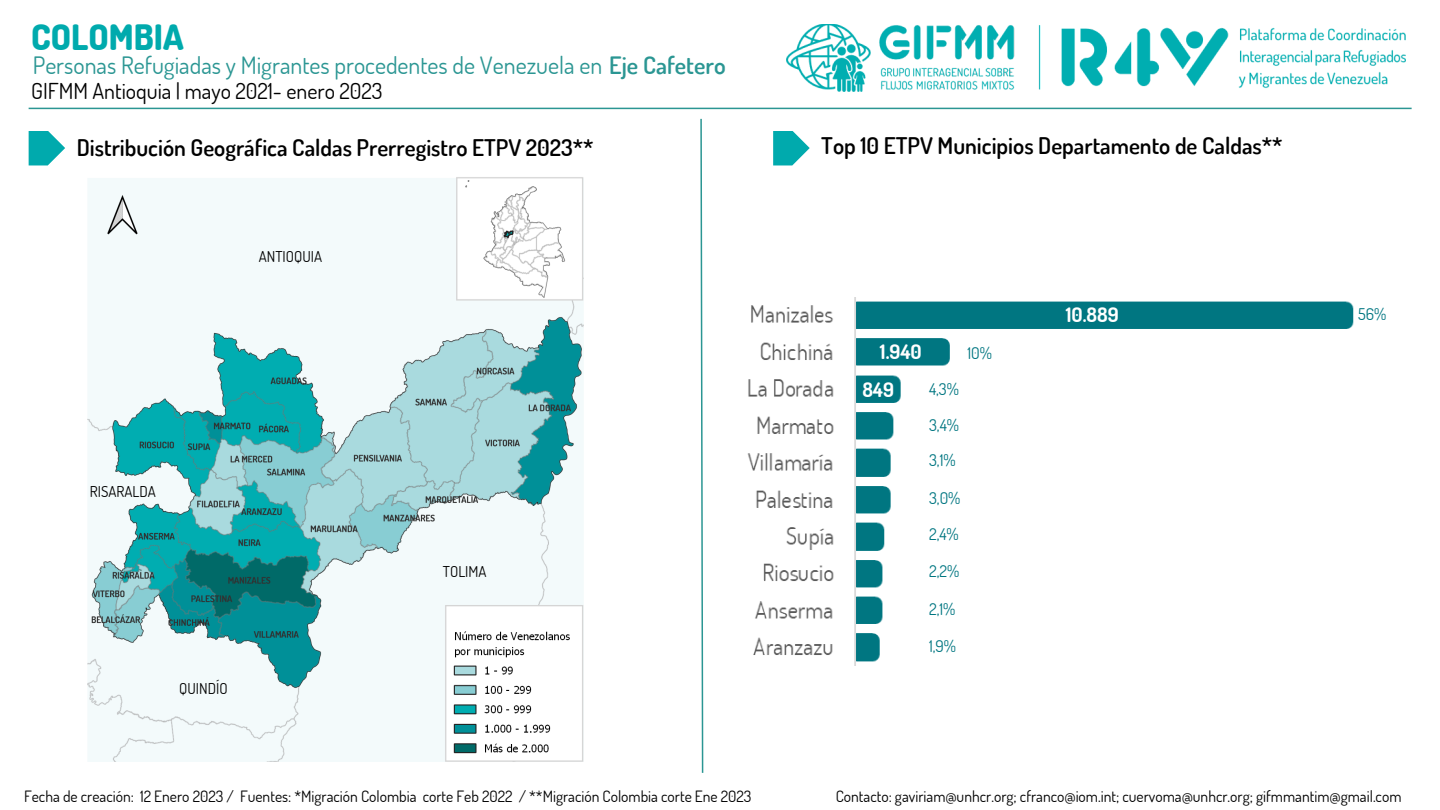
<style>
.page{position:relative;width:1440px;height:810px;background:#fff}
.page>*{position:absolute;margin:0;border:0;box-sizing:border-box;transform-origin:0 0}
.t1{font:800 35px "Dosis";color:#00aaad}
.t2{font:24px "Dosis";color:#2b9693}
.t3{font:600 23px "Dosis";color:#000}
.t4{font:22px "Dosis";color:#000}
.t5{font:700 20px/38px "Dosis";color:#fff}
.t6{font:16.1px/34.4px "Dosis";color:#007681}
.t7{font:15.6px "Dosis";color:#000}
.t8{font:15px "Dosis";color:#000}
.s1{font-weight:600}
</style>
<div class="page">
<img style="left:786px;top:24px;width:620px;height:67px">
<hr style="left:29px;top:108px;width:1383px;height:1px;background:#2b9693">
<svg style="left:29px;top:131px;width:36px;height:34px"></svg>
<svg style="left:773px;top:131px;width:37px;height:34px"></svg>
<img style="left:87px;top:177px;width:497px;height:585px">
<svg style="left:700px;top:118px;width:4px;height:655px"></svg>
<img style="left:747px;top:297px;width:607px;height:369px">
<h1 class="t1" style="left:31px;top:14px;width:154px">COLOMBIA</h1>
<h2 class="t2" style="left:33px;top:50px;width:695px">Personas Refugiadas y Migrantes procedentes de Venezuela en <span class="s1">Eje Cafetero</span></h2>
<h3 class="t4" style="left:31px;top:76px;width:353px">GIFMM Antioquia | mayo 2021- enero 2023</h3>
<h3 class="t3" style="left:77px;top:133px;width:518px">Distribución Geográfica Caldas Prerregistro ETPV 2023**</h3>
<p class="t8" style="left:259px;top:246px;width:65px">ANTIOQUIA</p>
<p class="t8" style="left:90px;top:482px;width:67px">RISARALDA</p>
<p class="t8" style="left:179px;top:679px;width:50px">QUINDÍO</p>
<p class="t8" style="left:443px;top:562px;width:45px">TOLIMA</p>
<h3 class="t3" style="left:821px;top:130px;width:463px">Top 10 ETPV Municipios Departamento de Caldas**</h3>
<p class="t5" style="left:862px;top:332px;width:61px;text-indent:18px">1.940<br>849</p>
<p class="t6" style="left:967px;top:335px;width:26px">10%</p>
<p class="t6" style="left:929px;top:372px;width:31px">4,3%</p>
<p class="t6" style="left:929px;top:408px;width:31px">3,4%<br>3,1%</p>
<p class="t6" style="left:929px;top:480px;width:33px">3,0%</p>
<p class="t6" style="left:929px;top:517px;width:31px">2,4%</p>
<p class="t6" style="left:929px;top:554px;width:32px">2,2%</p>
<p class="t6" style="left:929px;top:591px;width:28px">2,1%</p>
<p class="t6" style="left:929px;top:628px;width:29px">1,9%</p>
<p class="t5" style="left:1066px;top:295px;width:55px">10.889</p>
<p class="t6" style="left:1358px;top:296px;width:30px">56%</p>
<p class="t7" style="left:24px;top:786px;width:729px">Fecha de creación: 12 Enero 2023 / Fuentes: *Migración Colombia corte Feb 2022 / **Migración Colombia corte Ene 2023</p>
<p class="t7" style="left:836px;top:786px;width:567px">Contacto: gaviriam@unhcr.org; cfranco@iom.int; cuervoma@unhcr.org; gifmmantim@gmail.com</p>
</div>
